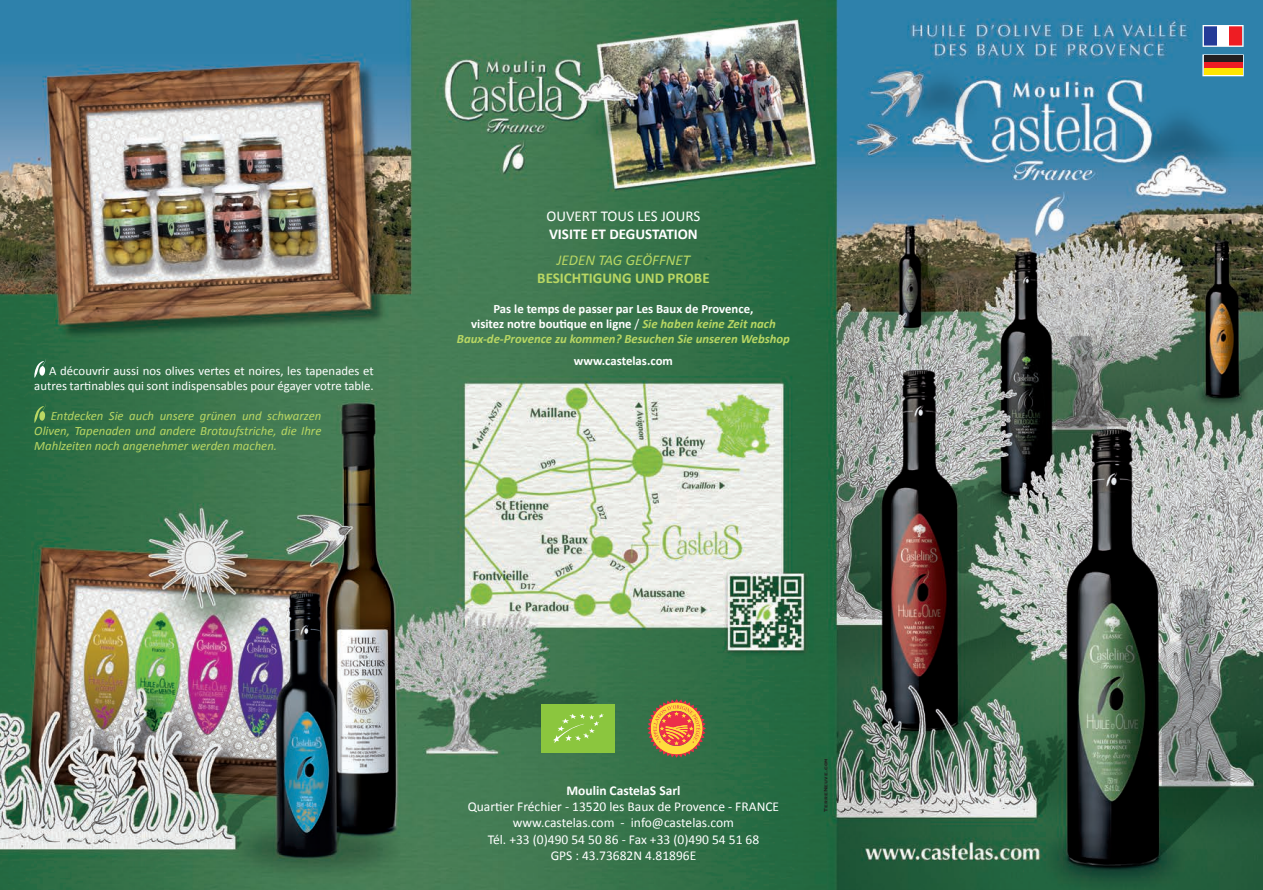
<style>
.page{position:relative;width:1263px;height:890px;background:#fff}
.page>*{position:absolute;margin:0;border:0;box-sizing:border-box;transform-origin:0 0}
.t1{font:700 15px "Calibri";color:#b9d763}
.t2{font:700 15px "Calibri";color:#fff}
.t3{font:15px "Calibri";color:#fff}
.t4{font:italic 15px "Calibri";color:#b9d763}
.t5{font:13.5px/16.2px "Calibri";color:#fff;text-align:center}
.t6{font:700 13.5px "Calibri";color:#fff}
.t7{font:italic 700 12.75px/15px "Calibri";color:#b9d763;text-align:center}
.t8{font:italic 12.75px/15px "Calibri";color:#b9d763;text-align:justify}
.t9{font:12.75px/15px "Calibri";color:#fff;text-align:right}
.t10{font:700 12.75px "Calibri";color:#fff}
.t11{font:700 6.3px "Copperplate";color:#231f20}
.s1{font-style:normal;color:#fff}
.s2{font-weight:400;font-style:normal;color:#fff}
</style>
<div class="page">
<img style="left:0;top:0;width:1262px;height:889px">
<svg style="left:34px;top:358px;width:12px;height:20px"></svg>
<svg style="left:34px;top:403px;width:12px;height:20px"></svg>
<div style="left:541px;top:703px;width:73px;height:49px;background:#8bc63e"></div>
<svg style="left:553px;top:713px;width:50px;height:29px"></svg>
<svg style="left:647px;top:698px;width:59px;height:59px;background:#b98144"></svg>
<svg style="left:1202px;top:54px;width:41px;height:22px"></svg>
<svg style="left:1202px;top:25px;width:41px;height:22px"></svg>
<div style="left:1203px;top:56px;width:39px;height:6px;background:#231f20"></div>
<div style="left:1203px;top:62px;width:39px;height:7px;background:#ee1d23"></div>
<div style="left:1203px;top:69px;width:39px;height:6px;background:#ffe501"></div>
<p class="t9" style="left:34px;top:363px;width:341px">A découvrir aussi nos olives vertes et noires, les tapenades et autres tartinables qui sont indispensables pour égayer votre table.</p>
<p class="t8" style="left:34px;top:408px;width:288px;text-indent:16px">Entdecken Sie auch unsere grünen und schwarzen Oliven, Tapenaden und andere Brotaufstriche, die Ihre Mahlzeiten noch angenehmer werden machen.</p>
<p class="t3" style="left:546px;top:206px;width:155px">OUVERT TOUS LES JOURS</p>
<p class="t2" style="left:549px;top:224px;width:150px">VISITE ET DEGUSTATION</p>
<p class="t4" style="left:556px;top:249px;width:135px">JEDEN TAG GEÖFFNET</p>
<p class="t1" style="left:537px;top:268px;width:174px">BESICHTIGUNG UND PROBE</p>
<p class="t7" style="left:457px;top:301px;width:334px"><span class="s1">Pas le temps de passer par Les Baux de Provence,<br>visitez notre boutique en ligne</span> <span class="s2">/</span> Sie haben keine Zeit nach<br>Baux-de-Provence zu kommen? Besuchen Sie unseren Webshop</p>
<p class="t10" style="left:574px;top:352px;width:100px">www.castelas.com</p>
<p class="t6" style="left:566px;top:781px;width:116px">Moulin CastelaS Sarl</p>
<p class="t5" style="left:468px;top:798px;width:313px">Quartier Fréchier - 13520 les Baux de Provence - FRANCE www.castelas.com - info@castelas.com<br>Tél. +33 (0)490 54 50 86 - Fax +33 (0)490 54 51 68<br>GPS : 43.73682N 4.81896E</p>
<p class="t11" style="left:821px;top:811px;width:55px;rotate:-90deg">TerreNeuve.com</p>
</div>
